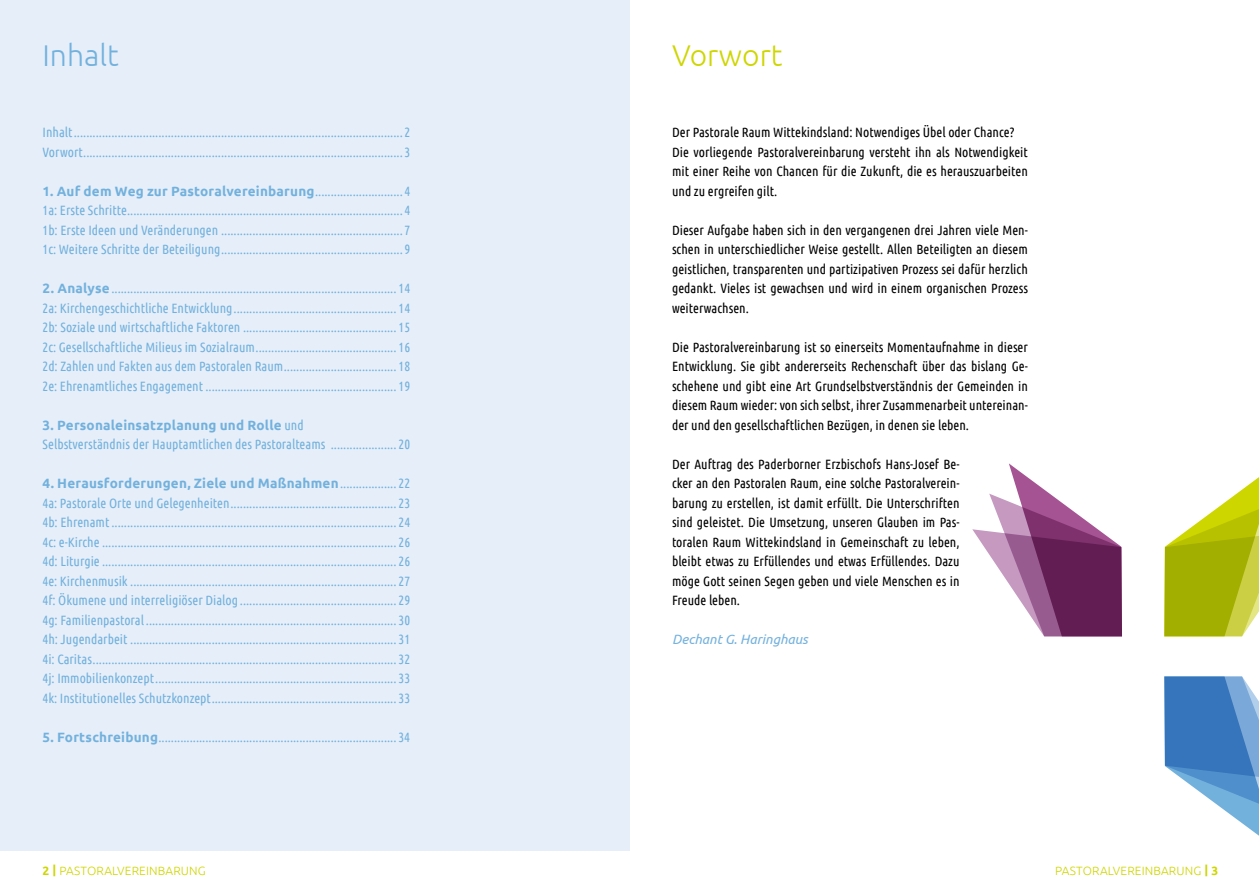
<style>
.page{position:relative;width:1259px;height:893px;background:#fff}
.page>*{position:absolute;margin:0;border:0;box-sizing:border-box;transform-origin:0 0}
.t1{font:300 30px "Ubuntu";color:#ced600}
.t2{font:300 30px "Ubuntu";color:#73b1dd}
.t3{font:13.5px/19.5px "Ubuntu Condensed";color:#73b1dd;text-align:justify}
.t4{font:13.5px/19.5px "Ubuntu Condensed";color:#000;text-align:justify}
.t5{font:700 13.5px "Ubuntu";letter-spacing:.015em;color:#73b1dd}
.t6{font:italic 13.5px "Ubuntu";color:#73b1dd}
.t7{font:300 12px "Ubuntu";letter-spacing:.01em;color:#ced600}
.s1{font-family:"Ubuntu Condensed";font-weight:400}
.s2{font-family:"Ubuntu";font-weight:700}
.s3{font-weight:700}
</style>
<div class="page">
<div style="left:0;top:0;width:629px;height:850px;background:#e6eff9"></div>
<svg style="left:1164px;top:477px;width:95px;height:159px"></svg>
<svg style="left:972px;top:463px;width:150px;height:173px"></svg>
<svg style="left:1164px;top:676px;width:95px;height:160px"></svg>
<h1 class="t2" style="left:43px;top:37px;width:78px">Inhalt</h1>
<h1 class="t1" style="left:672px;top:37px;width:112px">Vorwort</h1>
<p class="t3" style="left:43px;top:122px;width:369px">Inhalt......................................................................................................... 2<br>Vorwort...................................................................................................... 3</p>
<p class="t5" style="left:43px;top:183px;width:369px">1. Auf dem Weg zur Pastoralvereinbarung<span class="s1">............................ 4</span></p>
<p class="t3" style="left:43px;top:200px;width:369px">1a: Erste Schritte........................................................................................ 4<br>1b: Erste Ideen und Veränderungen .......................................................... 7<br>1c: Weitere Schritte der Beteiligung.......................................................... 9</p>
<p class="t3" style="left:43px;top:278px;width:369px"><span class="s2">2. Analyse</span>........................................................................................... 14<br>2a: Kirchengeschichtliche Entwicklung.................................................... 14<br>2b: Soziale und wirtschaftliche Faktoren ................................................. 15<br>2c: Gesellschaftliche Milieus im Sozialraum............................................. 16<br>2d: Zahlen und Fakten aus dem Pastoralen Raum.................................... 18<br>2e: Ehrenamtliches Engagement ............................................................. 19</p>
<p class="t5" style="left:43px;top:417px;width:263px">3. Personaleinsatzplanung und Rolle <span class="s1">und</span></p>
<p class="t3" style="left:43px;top:434px;width:369px">Selbstverständnis der Hauptamtlichen des Pastoralteams ..................... 20</p>
<p class="t5" style="left:43px;top:475px;width:369px">4. Herausforderungen, Ziele und Maßnahmen<span class="s1">.................. 22</span></p>
<p class="t3" style="left:43px;top:493px;width:369px">4a: Pastorale Orte und Gelegenheiten..................................................... 23<br>4b: Ehrenamt........................................................................................... 24<br>4c: e-Kirche .............................................................................................. 26<br>4d: Liturgie .............................................................................................. 26<br>4e: Kirchenmusik ..................................................................................... 27<br>4f: Ökumene und interreligiöser Dialog .................................................. 29<br>4g: Familienpastoral ................................................................................ 30<br>4h: Jugendarbeit ..................................................................................... 31<br>4i: Caritas................................................................................................. 32<br>4j: Immobilienkonzept............................................................................. 33<br>4k: Institutionelles Schutzkonzept........................................................... 33</p>
<p class="t3" style="left:43px;top:727px;width:369px"><span class="s2">5. Fortschreibung</span>............................................................................ 34</p>
<p class="t4" style="left:672px;top:122px;width:357px;text-align:left">Der Pastorale Raum Wittekindsland: Notwendiges Übel oder Chance?<br>Die vorliegende Pastoralvereinbarung versteht ihn als Notwendigkeit mit einer Reihe von Chancen für die Zukunft, die es herauszuarbeiten und zu ergreifen gilt.</p>
<p class="t4" style="left:672px;top:220px;width:357px">Dieser Aufgabe haben sich in den vergangenen drei Jahren viele Men&shy;schen in unterschiedlicher Weise gestellt. Allen Beteiligten an diesem geistlichen, transparenten und partizipativen Prozess sei dafür herzlich gedankt. Vieles ist gewachsen und wird in einem organischen Prozess weiterwachsen.</p>
<p class="t4" style="left:672px;top:337px;width:357px">Die Pastoralvereinbarung ist so einerseits Momentaufnahme in dieser Entwicklung. Sie gibt andererseits Rechenschaft über das bislang Ge&shy;schehene und gibt eine Art Grundselbstverständnis der Gemeinden in diesem Raum wieder: von sich selbst, ihrer Zusammenarbeit untereinan&shy;der und den gesellschaftlichen Bezügen, in denen sie leben.</p>
<p class="t4" style="left:672px;top:454px;width:289px">Der Auftrag des Paderborner Erzbischofs Hans-Josef Be&shy;cker an den Pastoralen Raum, eine solche Pastoralverein&shy;barung zu erstellen, ist damit erfüllt. Die Unterschriften sind geleistet. Die Umsetzung, unseren Glauben im Pas&shy;toralen Raum Wittekindsland in Gemeinschaft zu leben, bleibt etwas zu Erfüllendes und etwas Erfüllendes. Dazu möge Gott seinen Segen geben und viele Menschen es in Freude leben.</p>
<p class="t6" style="left:672px;top:631px;width:137px">Dechant G. Haringhaus</p>
<p class="t7" style="left:43px;top:863px;width:165px"><span class="s3">2 |</span> PASTORALVEREINBARUNG</p>
<p class="t7" style="left:1055px;top:863px;width:165px">PASTORALVEREINBARUNG <span class="s3">| 3</span></p>
</div>
